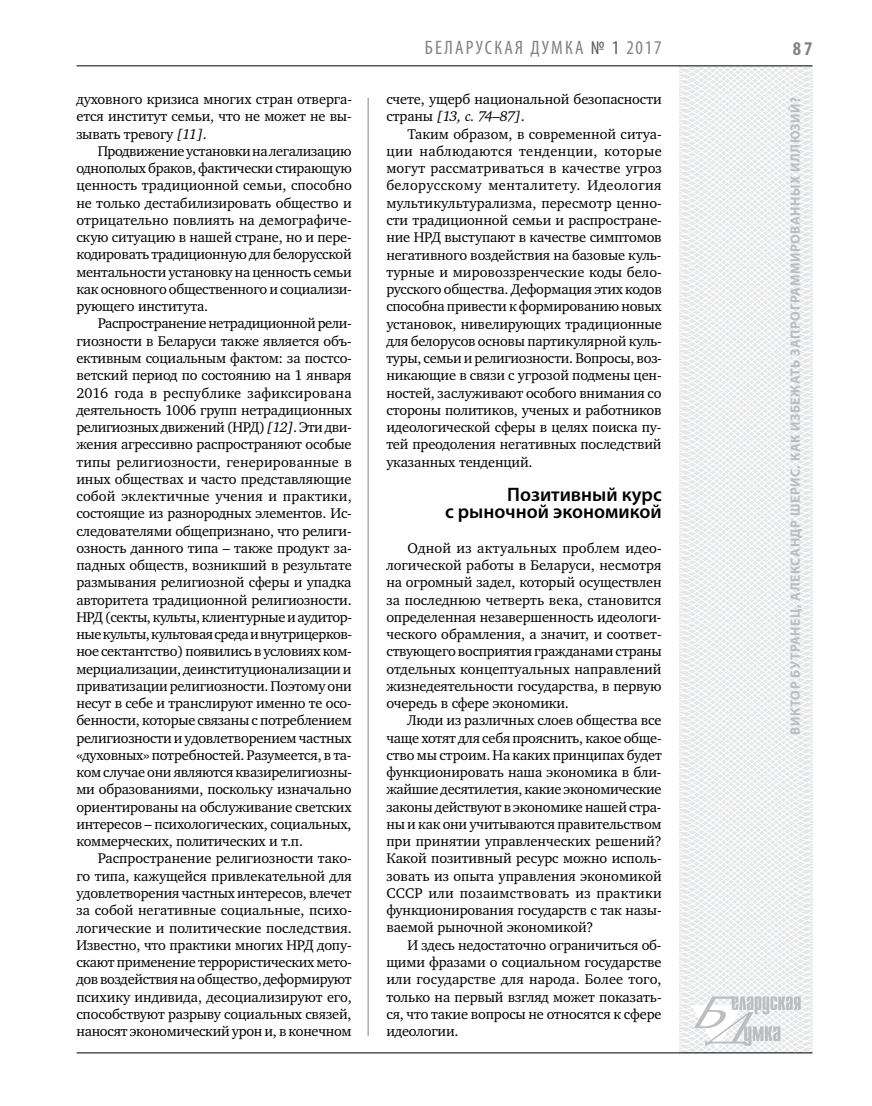
<style>
.page{position:relative;width:872px;height:1106px;background:#fff}
.page>*{position:absolute;margin:0;border:0;box-sizing:border-box;transform-origin:0 0}
.t1{font:600 19.5px/17.2px "Myriad Pro";color:#000;text-align:right}
.t2{font:condensed 19.5px "Myriad Pro";letter-spacing:.11em;color:#808285}
.t3{font:700 condensed 19.5px "Myriad Pro";color:#808285}
.t4{font:14.4px/17.2px "Charter C";letter-spacing:-.01em;color:#000;text-align:justify}
.t5{font:700 13.5px "Myriad Pro";letter-spacing:.04em;color:#bcbdc0}
.s1{font-style:italic}
.s2{color:#58595b}
</style>
<div class="page">
<hr style="left:368px;top:98px;width:1px;height:938px;background:#808285">
<svg style="left:621px;top:65px;width:192px;height:989px"></svg>
<svg style="left:691px;top:996px;width:109px;height:53px"></svg>
<hr style="left:77px;top:65px;width:735px;height:1px;background:#000">
<hr style="left:77px;top:1052px;width:735px;height:1px;background:#000">
<p class="t4" style="left:76px;top:91px;width:277px">духовного кризиса многих стран отверга&shy;ется институт семьи, что не может не вы&shy;зывать тревогу <span class="s1">[11]</span>.</p>
<p class="t4" style="left:76px;top:142px;width:277px;text-indent:21px">Продвижение установки на легализацию однополых браков, фактически стирающую ценность традиционной семьи, способно не только дестабилизировать общество и отрицательно повлиять на демографиче&shy;скую ситуацию в нашей стране, но и пере&shy;кодировать традиционную для белорусской ментальности установку на ценность семьи как основного общественного и социализи&shy;рующего института.</p>
<p class="t4" style="left:76px;top:315px;width:277px;text-indent:21px">Распространение нетрадиционной рели&shy;гиозности в Беларуси также является объ&shy;ективным социальным фактом: за постсо&shy;ветский период по состоянию на 1 января 2016 года в республике зафиксирована деятельность 1006 групп нетрадиционных религиозных движений (НРД) <span class="s1">[12]</span>. Эти дви&shy;жения агрессивно распространяют особые типы религиозности, генерированные в иных обществах и часто представляющие собой эклектичные учения и практики, состоящие из разнородных элементов. Ис&shy;следователями общепризнано, что религи&shy;озность данного типа – также продукт за&shy;падных обществ, возникший в результате размывания религиозной сферы и упадка авторитета традиционной религиозности.<br>НРД (секты, культы, клиентурные и аудитор&shy;ные культы, культовая среда и внутрицерков&shy;ное сектантство) появились в условиях ком&shy;мерциализации, деинституционализации и приватизации религиозности. Поэтому они несут в себе и транслируют именно те осо&shy;бенности, которые связаны с потреблением религиозности и удовлетворением частных «духовных» потребностей. Разумеется, в та&shy;ком случае они являются квазирелигиозны&shy;ми образованиями, поскольку изначально ориентированы на обслуживание светских интересов – психологических, социальных, коммерческих, политических и т.п.</p>
<p class="t4" style="left:76px;top:850px;width:277px;text-indent:21px">Распространение религиозности тако&shy;го типа, кажущейся привлекательной для удовлетворения частных интересов, влечет за собой негативные социальные, психо&shy;логические и политические последствия.<br>Известно, что практики многих НРД допу&shy;скают применение террористических мето&shy;дов воздействия на общество, деформируют психику индивида, десоциализируют его, способствуют разрыву социальных связей, наносят экономический урон и, в конечном</p>
<h1 class="t2" style="left:425px;top:36px;width:238px">БЕЛАРУСКАЯ ДУМКА <span class="s2">№ 1</span> 2017</h1>
<h1 class="t3" style="left:793px;top:37px;width:21px">87</h1>
<p class="t4" style="left:386px;top:91px;width:277px">счете, ущерб национальной безопасности страны <span class="s1">[13, с. 74–87]</span>.</p>
<p class="t4" style="left:386px;top:125px;width:277px;text-indent:21px">Таким образом, в современной ситуа&shy;ции наблюдаются тенденции, которые могут рассматриваться в качестве угроз белорусскому менталитету. Идеология мультикультурализма, пересмотр ценно&shy;сти традиционной семьи и распростране&shy;ние НРД выступают в качестве симптомов негативного воздействия на базовые куль&shy;турные и мировоззренческие коды бело&shy;русского общества. Деформация этих кодов способна привести к формированию новых установок, нивелирующих традиционные для белорусов основы партикулярной куль&shy;туры, семьи и религиозности. Вопросы, воз&shy;никающие в связи с угрозой подмены цен&shy;ностей, заслуживают особого внимания со стороны политиков, ученых и работников идеологической сферы в целях поиска пу&shy;тей преодоления негативных последствий указанных тенденций.</p>
<h1 class="t1" style="left:445px;top:485px;width:218px">Позитивный курс<br>с рыночной экономикой</h1>
<p class="t4" style="left:386px;top:539px;width:277px;text-indent:21px">Одной из актуальных проблем идео&shy;логической работы в Беларуси, несмотря на огромный задел, который осуществлен за последнюю четверть века, становится определенная незавершенность идеологи&shy;ческого обрамления, а значит, и соответ&shy;ствующего восприятия гражданами страны отдельных концептуальных направлений жизнедеятельности государства, в первую очередь в сфере экономики.</p>
<p class="t4" style="left:386px;top:712px;width:277px;text-indent:21px">Люди из различных слоев общества все чаще хотят для себя прояснить, какое обще&shy;ство мы строим. На каких принципах будет функционировать наша экономика в бли&shy;жайшие десятилетия, какие экономические законы действуют в экономике нашей стра&shy;ны и как они учитываются правительством при принятии управленческих решений?<br>Какой позитивный ресурс можно исполь&shy;зовать из опыта управления экономикой СССР или позаимствовать из практики функционирования государств с так назы&shy;ваемой рыночной экономикой?</p>
<p class="t4" style="left:386px;top:936px;width:277px;text-indent:21px">И здесь недостаточно ограничиться об&shy;щими фразами о социальном государстве или государстве для народа. Более того, только на первый взгляд может показать&shy;ся, что такие вопросы не относятся к сфере идеологии.</p>
<p class="t5" style="left:786px;top:734px;width:639px;rotate:-90deg">Виктор БУТРАНЕЦ, Александр ШЕРИС. Как избежать запрограммированных иллюзий?</p>
</div>
